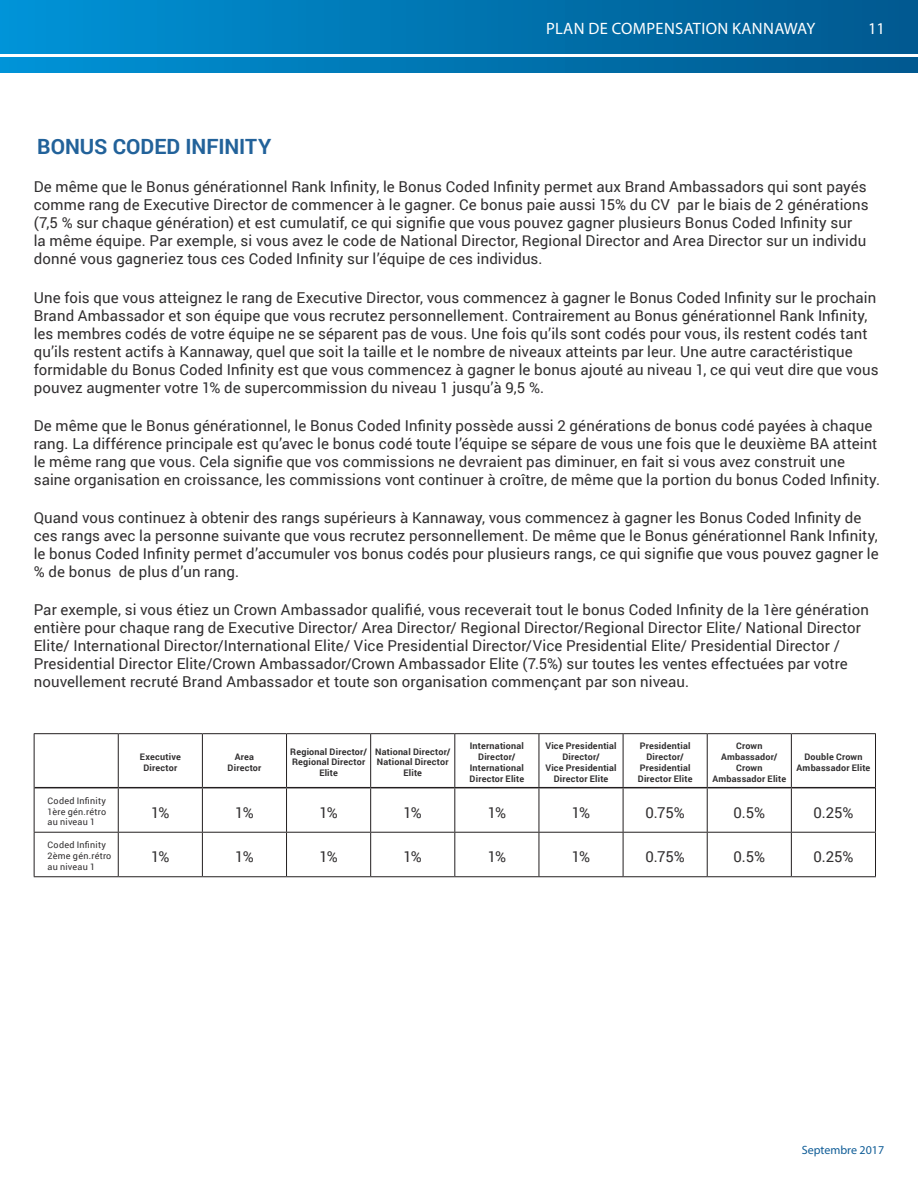
<style>
.page{position:relative;width:918px;height:1188px;background:#fff}
.page>*{position:absolute;margin:0;border:0;box-sizing:border-box;transform-origin:0 0}
.t1{font:700 21px "Roboto";color:#22629a}
.t2{font:16.5px "Myriad Pro";letter-spacing:.02em;color:#fff}
.t3{font:15px/18px "Roboto";letter-spacing:.005em;color:#312f30}
.t4{font:12px "Myriad Pro";color:#105d97}
.t5{font:700 9px/10.8px "Roboto";letter-spacing:.025em;color:#312f30;text-align:center}
.t6{font:9px/10.8px "Roboto";letter-spacing:.025em;color:#312f30;text-align:justify}
</style>
<div class="page">
<div style="left:0;top:0;width:918px;height:54px;background:linear-gradient(to right,#0093d6,#01588d)"></div>
<svg style="left:0;top:57px;width:918px;height:15px;background:#0075b1"></svg>
<hr style="left:34px;top:733px;width:84px;height:1px;background:#231f20">
<hr style="left:34px;top:734px;width:1px;height:54px;background:#231f20">
<hr style="left:118px;top:733px;width:84px;height:1px;background:#231f20">
<hr style="left:118px;top:734px;width:1px;height:53px;background:#231f20">
<hr style="left:202px;top:733px;width:85px;height:1px;background:#231f20">
<hr style="left:202px;top:734px;width:1px;height:53px;background:#231f20">
<hr style="left:287px;top:733px;width:84px;height:1px;background:#231f20">
<hr style="left:286px;top:734px;width:1px;height:53px;background:#231f20">
<hr style="left:371px;top:733px;width:84px;height:1px;background:#231f20">
<hr style="left:370px;top:734px;width:1px;height:53px;background:#231f20">
<hr style="left:455px;top:733px;width:84px;height:1px;background:#231f20">
<hr style="left:454px;top:734px;width:1px;height:53px;background:#231f20">
<hr style="left:539px;top:733px;width:84px;height:1px;background:#231f20">
<hr style="left:539px;top:734px;width:1px;height:53px;background:#231f20">
<hr style="left:623px;top:733px;width:84px;height:1px;background:#231f20">
<hr style="left:623px;top:734px;width:1px;height:53px;background:#231f20">
<hr style="left:707px;top:733px;width:84px;height:1px;background:#231f20">
<hr style="left:707px;top:734px;width:1px;height:53px;background:#231f20">
<hr style="left:791px;top:733px;width:85px;height:1px;background:#231f20">
<hr style="left:791px;top:734px;width:1px;height:53px;background:#231f20">
<hr style="left:875px;top:734px;width:1px;height:54px;background:#231f20">
<hr style="left:34px;top:788px;width:1px;height:44px;background:#231f20">
<hr style="left:118px;top:788px;width:1px;height:44px;background:#231f20">
<hr style="left:202px;top:788px;width:1px;height:44px;background:#231f20">
<hr style="left:286px;top:788px;width:1px;height:44px;background:#231f20">
<hr style="left:370px;top:788px;width:1px;height:44px;background:#231f20">
<hr style="left:454px;top:788px;width:1px;height:44px;background:#231f20">
<hr style="left:539px;top:788px;width:1px;height:44px;background:#231f20">
<hr style="left:623px;top:788px;width:1px;height:44px;background:#231f20">
<hr style="left:707px;top:788px;width:1px;height:44px;background:#231f20">
<hr style="left:791px;top:788px;width:1px;height:44px;background:#231f20">
<hr style="left:875px;top:788px;width:1px;height:44px;background:#231f20">
<hr style="left:34px;top:832px;width:84px;height:1px;background:#231f20">
<hr style="left:34px;top:833px;width:1px;height:43px;background:#231f20">
<hr style="left:118px;top:832px;width:84px;height:1px;background:#231f20">
<hr style="left:118px;top:833px;width:1px;height:43px;background:#231f20">
<hr style="left:202px;top:832px;width:85px;height:1px;background:#231f20">
<hr style="left:202px;top:833px;width:1px;height:43px;background:#231f20">
<hr style="left:287px;top:832px;width:84px;height:1px;background:#231f20">
<hr style="left:286px;top:833px;width:1px;height:43px;background:#231f20">
<hr style="left:371px;top:832px;width:84px;height:1px;background:#231f20">
<hr style="left:370px;top:833px;width:1px;height:43px;background:#231f20">
<hr style="left:455px;top:832px;width:84px;height:1px;background:#231f20">
<hr style="left:454px;top:833px;width:1px;height:43px;background:#231f20">
<hr style="left:539px;top:832px;width:84px;height:1px;background:#231f20">
<hr style="left:539px;top:833px;width:1px;height:43px;background:#231f20">
<hr style="left:623px;top:832px;width:84px;height:1px;background:#231f20">
<hr style="left:623px;top:833px;width:1px;height:43px;background:#231f20">
<hr style="left:707px;top:832px;width:84px;height:1px;background:#231f20">
<hr style="left:707px;top:833px;width:1px;height:43px;background:#231f20">
<hr style="left:791px;top:832px;width:85px;height:1px;background:#231f20">
<hr style="left:791px;top:833px;width:1px;height:43px;background:#231f20">
<hr style="left:875px;top:833px;width:1px;height:43px;background:#231f20">
<hr style="left:34px;top:876px;width:84px;height:1px;background:#231f20">
<hr style="left:118px;top:876px;width:84px;height:1px;background:#231f20">
<hr style="left:202px;top:876px;width:85px;height:1px;background:#231f20">
<hr style="left:287px;top:876px;width:84px;height:1px;background:#231f20">
<hr style="left:371px;top:876px;width:84px;height:1px;background:#231f20">
<hr style="left:455px;top:876px;width:84px;height:1px;background:#231f20">
<hr style="left:539px;top:876px;width:84px;height:1px;background:#231f20">
<hr style="left:623px;top:876px;width:84px;height:1px;background:#231f20">
<hr style="left:707px;top:876px;width:84px;height:1px;background:#231f20">
<hr style="left:791px;top:876px;width:85px;height:1px;background:#231f20">
<hr style="left:34px;top:787px;width:84px;height:1px;background:#231f20">
<hr style="left:118px;top:787px;width:84px;height:1px;background:#231f20">
<hr style="left:202px;top:787px;width:85px;height:1px;background:#231f20">
<hr style="left:287px;top:787px;width:84px;height:1px;background:#231f20">
<hr style="left:371px;top:787px;width:84px;height:1px;background:#231f20">
<hr style="left:455px;top:787px;width:84px;height:1px;background:#231f20">
<hr style="left:539px;top:787px;width:84px;height:1px;background:#231f20">
<hr style="left:623px;top:787px;width:84px;height:1px;background:#231f20">
<hr style="left:707px;top:787px;width:84px;height:1px;background:#231f20">
<hr style="left:791px;top:787px;width:84px;height:1px;background:#231f20">
<p class="t2" style="left:546px;top:18px;width:271px">PLAN DE COMPENSATION KANNAWAY</p>
<p class="t2" style="left:868px;top:18px;width:18px">11</p>
<h1 class="t1" style="left:37px;top:132px;width:236px">BONUS CODED INFINITY</h1>
<p class="t3" style="left:34px;top:178px;width:836px">De même que le Bonus générationnel Rank Infinity, le Bonus Coded Infinity permet aux Brand Ambassadors qui sont payés comme rang de Executive Director de commencer à le gagner. Ce bonus paie aussi 15% du CV par le biais de 2 générations (7,5 % sur chaque génération) et est cumulatif, ce qui signifie que vous pouvez gagner plusieurs Bonus Coded Infinity sur<br>la même équipe. Par exemple, si vous avez le code de National Director, Regional Director and Area Director sur un individu donné vous gagneriez tous ces Coded Infinity sur l’équipe de ces individus.</p>
<p class="t3" style="left:34px;top:288px;width:846px">Une fois que vous atteignez le rang de Executive Director, vous commencez à gagner le Bonus Coded Infinity sur le prochain Brand Ambassador et son équipe que vous recrutez personnellement. Contrairement au Bonus générationnel Rank Infinity, les membres codés de votre équipe ne se séparent pas de vous. Une fois qu’ils sont codés pour vous, ils restent codés tant qu’ils restent actifs à Kannaway, quel que soit la taille et le nombre de niveaux atteints par leur. Une autre caractéristique formidable du Bonus Coded Infinity est que vous commencez à gagner le bonus ajouté au niveau 1, ce qui veut dire que vous pouvez augmenter votre 1% de supercommission du niveau 1 jusqu’à 9,5 %.</p>
<p class="t3" style="left:34px;top:416px;width:848px">De même que le Bonus générationnel, le Bonus Coded Infinity possède aussi 2 générations de bonus codé payées à chaque rang. La différence principale est qu’avec le bonus codé toute l’équipe se sépare de vous une fois que le deuxième BA atteint le même rang que vous. Cela signifie que vos commissions ne devraient pas diminuer, en fait si vous avez construit une saine organisation en croissance, les commissions vont continuer à croître, de même que la portion du bonus Coded Infinity.</p>
<p class="t3" style="left:34px;top:508px;width:846px">Quand vous continuez à obtenir des rangs supérieurs à Kannaway, vous commencez à gagner les Bonus Coded Infinity de ces rangs avec la personne suivante que vous recrutez personnellement. De même que le Bonus générationnel Rank Infinity, le bonus Coded Infinity permet d’accumuler vos bonus codés pour plusieurs rangs, ce qui signifie que vous pouvez gagner le % de bonus de plus d’un rang.</p>
<p class="t3" style="left:34px;top:601px;width:837px">Par exemple, si vous étiez un Crown Ambassador qualifié, vous receverait tout le bonus Coded Infinity de la 1ère génération entière pour chaque rang de Executive Director/ Area Director/ Regional Director/Regional Director Elite/ National Director Elite/ International Director/International Elite/ Vice Presidential Director/Vice Presidential Elite/ Presidential Director / Presidential Director Elite/Crown Ambassador/Crown Ambassador Elite (7.5%) sur toutes les ventes effectuées par votre nouvellement recruté Brand Ambassador et toute son organisation commençant par son niveau.</p>
<p class="t5" style="left:140px;top:751px;width:42px">Executive<br>Director</p>
<p class="t5" style="left:228px;top:751px;width:35px">Area<br>Director</p>
<p class="t5" style="left:290px;top:746px;width:78px">Regional Director/<br>Regional Director<br>Elite</p>
<p class="t5" style="left:375px;top:746px;width:77px">National Director/<br>National Director<br>Elite</p>
<p class="t5" style="left:470px;top:740px;width:56px">International<br>Director/<br>International<br>Director Elite</p>
<p class="t5" style="left:545px;top:740px;width:73px">Vice Presidential<br>Director/<br>Vice Presidential<br>Director Elite</p>
<p class="t5" style="left:638px;top:740px;width:56px">Presidential<br>Director/<br>Presidential<br>Director Elite</p>
<p class="t5" style="left:712px;top:740px;width:75px">Crown<br>Ambassador/<br>Crown<br>Ambassador Elite</p>
<p class="t5" style="left:797px;top:751px;width:75px">Double Crown<br>Ambassador Elite</p>
<p class="t6" style="left:48px;top:795px;width:60px">Coded Infinity 1ère gén.rétro au niveau 1</p>
<p class="t3" style="left:151px;top:803px;width:20px">1%</p>
<p class="t3" style="left:235px;top:803px;width:20px">1%</p>
<p class="t3" style="left:319px;top:803px;width:20px">1%</p>
<p class="t3" style="left:404px;top:803px;width:20px">1%</p>
<p class="t3" style="left:488px;top:803px;width:20px">1%</p>
<p class="t3" style="left:572px;top:803px;width:20px">1%</p>
<p class="t3" style="left:646px;top:803px;width:41px">0.75%</p>
<p class="t3" style="left:734px;top:803px;width:33px">0.5%</p>
<p class="t3" style="left:813px;top:803px;width:42px">0.25%</p>
<p class="t6" style="left:48px;top:839px;width:65px;text-align:left">Coded Infinity<br>2ème gén.rétro au niveau 1</p>
<p class="t3" style="left:151px;top:847px;width:20px">1%</p>
<p class="t3" style="left:235px;top:847px;width:20px">1%</p>
<p class="t3" style="left:319px;top:847px;width:20px">1%</p>
<p class="t3" style="left:404px;top:847px;width:20px">1%</p>
<p class="t3" style="left:488px;top:847px;width:20px">1%</p>
<p class="t3" style="left:572px;top:847px;width:20px">1%</p>
<p class="t3" style="left:646px;top:847px;width:41px">0.75%</p>
<p class="t3" style="left:734px;top:847px;width:33px">0.5%</p>
<p class="t3" style="left:813px;top:847px;width:42px">0.25%</p>
<p class="t4" style="left:802px;top:1143px;width:84px">Septembre 2017</p>
</div>
